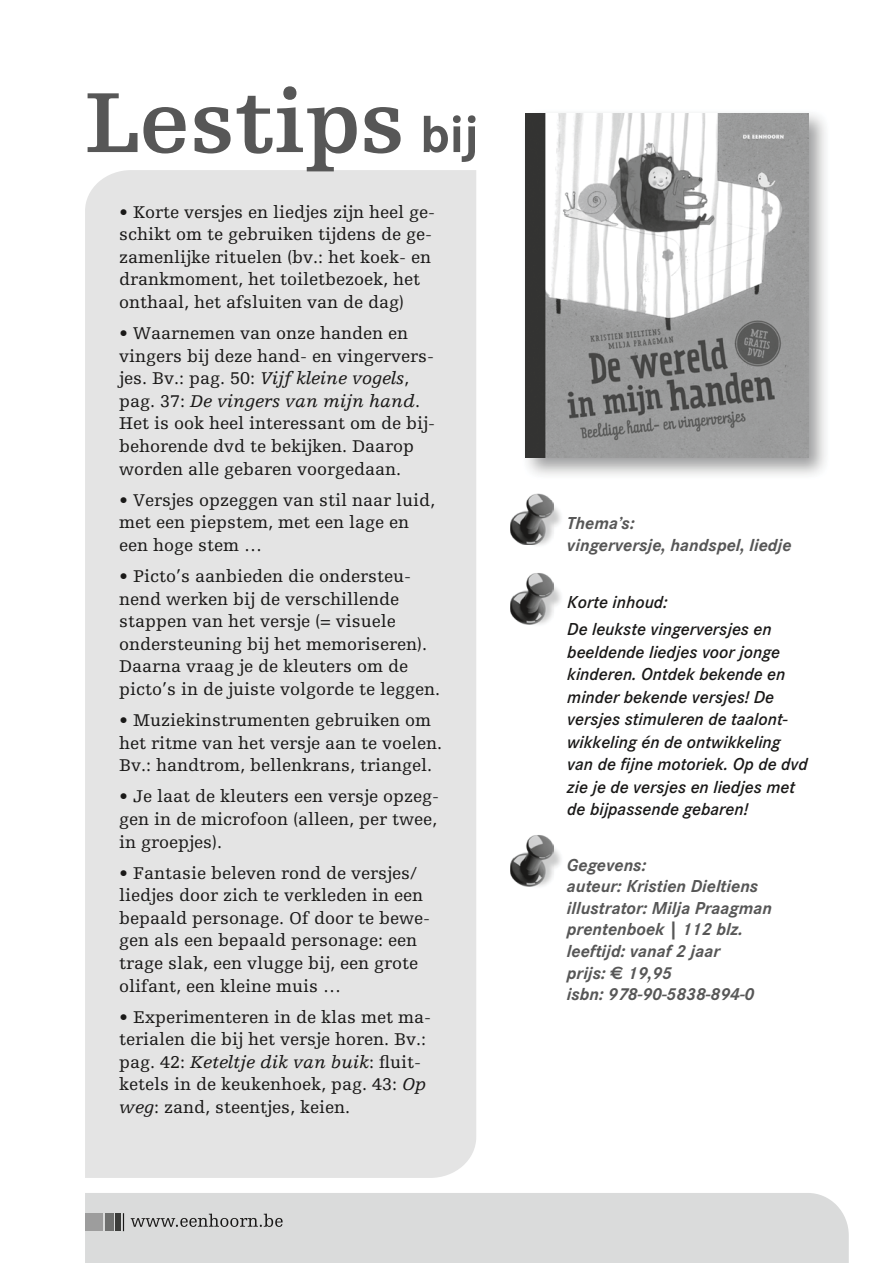
<style>
.page{position:relative;width:893px;height:1263px;background:#fff}
.page>*{position:absolute;margin:0;border:0;box-sizing:border-box;transform-origin:0 0}
.t1{font:700 90px "Egyptienne F";color:#575757}
.t2{font:18px/22.6px "Egyptienne F";color:#1a1918}
.t3{font:italic 600 18px/22.5px "Corporate S";color:#1a1918}
.t4{font:italic 700 18px/21.6px "Corporate S";color:#575757}
.s1{font-family:"Corporate S";font-size:54px}
.s2{font-style:italic}
.s3{font-family:"Euro Sans";font-style:normal}
</style>
<div class="page">
<div style="left:85px;top:1193px;width:764px;height:70px;background:#dadbdb"></div>
<div style="left:85px;top:170px;width:391px;height:1008px;background:#e4e4e4"></div>
<img style="left:525px;top:113px;width:301px;height:362px">
<img style="left:526px;top:113px;width:282px;height:344px">
<img style="left:553px;top:502px;width:8px;height:32px">
<img style="left:510px;top:493px;width:41px;height:47px">
<img style="left:515px;top:500px;width:38px;height:45px">
<img style="left:523px;top:582px;width:38px;height:43px">
<img style="left:510px;top:573px;width:42px;height:46px">
<img style="left:515px;top:580px;width:38px;height:44px">
<img style="left:523px;top:844px;width:38px;height:43px">
<img style="left:510px;top:835px;width:42px;height:46px">
<img style="left:515px;top:842px;width:38px;height:44px">
<svg style="left:123px;top:1213px;width:160px;height:18px;background:#b8b9b9"></svg>
<div style="left:115px;top:1213px;width:6px;height:18px;background:#3b3c3a"></div>
<div style="left:105px;top:1213px;width:9px;height:18px;background:#6f706f"></div>
<div style="left:85px;top:1213px;width:18px;height:18px;background:#9d9d9d"></div>
<h1 class="t1" style="left:85px;top:73px;width:395px">Lestips <span class="s1">bij</span></h1>
<p class="t2" style="left:119px;top:201px;width:318px">• Korte versjes en liedjes zijn heel ge&shy;schikt om te gebruiken tijdens de ge&shy;zamenlijke rituelen (bv.: het koek- en drankmoment, het toiletbezoek, het onthaal, het afsluiten van de dag)</p>
<p class="t2" style="left:119px;top:322px;width:318px">• Waarnemen van onze handen en vingers bij deze hand- en vingervers&shy;jes. Bv.: pag. 50: <span class="s2">Vijf kleine vogels</span>, pag. 37: <span class="s2">De vingers van mijn hand</span>.<br>Het is ook heel interessant om de bij&shy;behorende dvd te bekijken. Daarop worden alle gebaren voorgedaan.</p>
<p class="t2" style="left:119px;top:489px;width:318px">• Versjes opzeggen van stil naar luid, met een piepstem, met een lage en een hoge stem …</p>
<p class="t2" style="left:119px;top:565px;width:323px">• Picto’s aanbieden die ondersteu&shy;nend werken bij de verschillende stappen van het versje (= visuele ondersteuning bij het memoriseren).<br>Daarna vraag je de kleuters om de picto’s in de juiste volgorde te leggen.</p>
<p class="t2" style="left:119px;top:709px;width:325px">• Muziekinstrumenten gebruiken om het ritme van het versje aan te voelen.<br>Bv.: handtrom, bellenkrans, triangel.</p>
<p class="t2" style="left:119px;top:785px;width:322px;text-align:justify">• Je laat de kleuters een versje opzeg&shy;gen in de microfoon (alleen, per twee, in groepjes).</p>
<p class="t2" style="left:119px;top:862px;width:313px">• Fantasie beleven rond de versjes/ liedjes door zich te verkleden in een bepaald personage. Of door te bewe&shy;gen als een bepaald personage: een trage slak, een vlugge bij, een grote olifant, een kleine muis …</p>
<p class="t2" style="left:119px;top:1006px;width:314px">• Experimenteren in de klas met ma&shy;terialen die bij het versje horen. Bv.: pag. 42: <span class="s2">Keteltje dik van buik</span>: fluit&shy;ketels in de keukenhoek, pag. 43: <span class="s2">Op weg</span>: zand, steentjes, keien.</p>
<p class="t4" style="left:567px;top:512px;width:226px">Thema’s:<br>vingerversje, handspel, liedje</p>
<p class="t3" style="left:567px;top:589px;width:206px;line-height:26.7px">Korte inhoud:<br>De leukste vingerversjes en</p>
<p class="t3" style="left:567px;top:640px;width:242px">beeldende liedjes voor jonge kinderen. Ontdek bekende en minder bekende versjes! De versjes stimuleren de taalont&shy;wikkeling én de ontwikkeling van de fijne motoriek. Op de dvd zie je de versjes en liedjes met de bijpassende gebaren!</p>
<p class="t4" style="left:567px;top:854px;width:207px">Gegevens:<br>auteur: Kristien Dieltiens illustrator: Milja Praagman prentenboek | 112 blz. leeftijd: vanaf 2 jaar<br>prijs: <span class="s3">€</span> 19,95<br>isbn: 978-90-5838-894-0</p>
</div>
